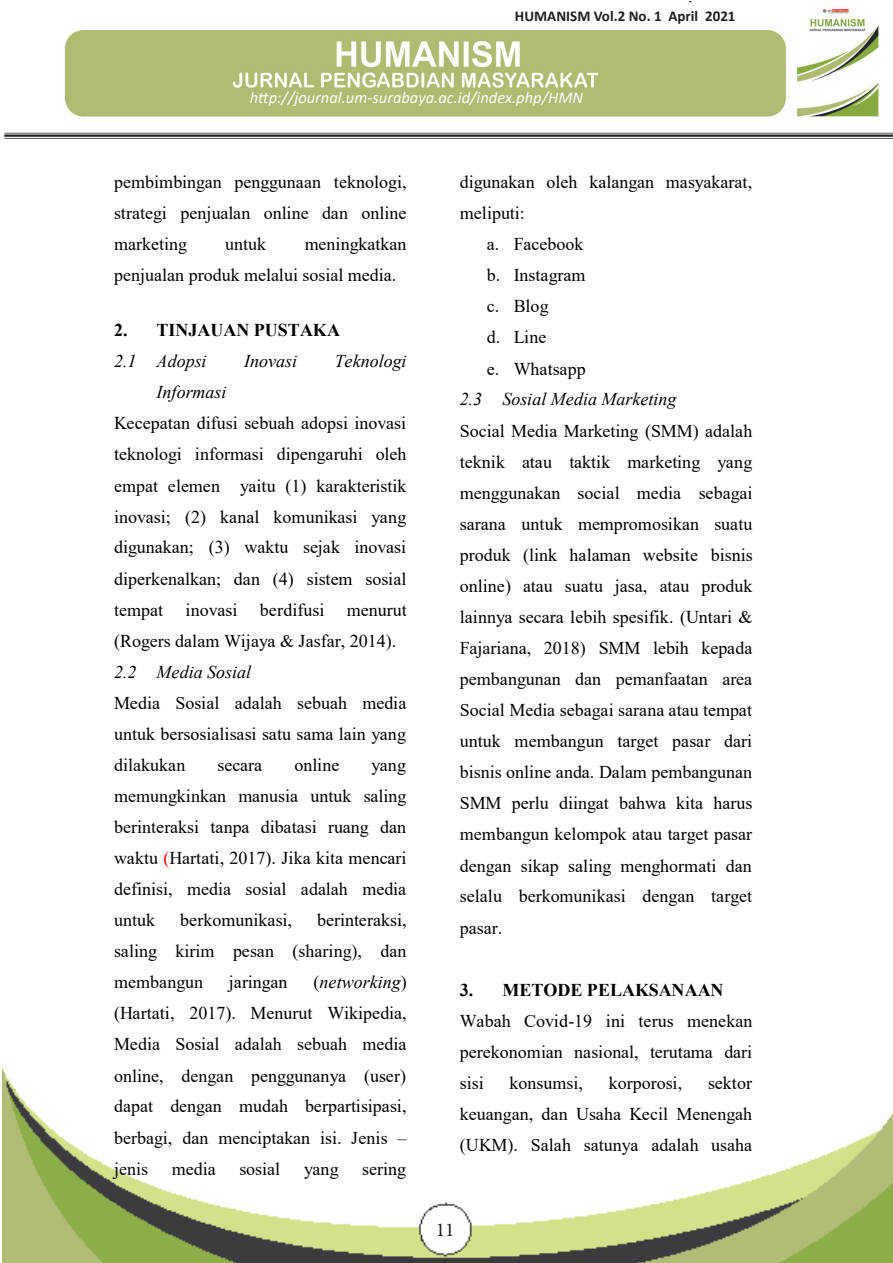
<style>
.page{position:relative;width:893px;height:1263px;background:#fff}
.page>*{position:absolute;margin:0;border:0;box-sizing:border-box;transform-origin:0 0}
.t1{font:19.5px "Minion Pro";color:#231f20}
.t2{font:18px/31px "Times New Roman";color:#000;text-align:justify}
.t3{font:italic 18px "Times New Roman";color:#000}
.t4{font:700 18px/30.9px "Times New Roman";letter-spacing:-.005em;color:#000}
.t5{font:italic 16.5px "Calibri";color:#fff}
.t6{font:700 15px "Calibri";color:#231f20}
.s1{font-weight:400;font-style:italic}
.s2{font-style:italic}
.s3{color:#f00}
.s4{font-weight:700}
</style>
<div class="page">
<img style="left:3px;top:1069px;width:890px;height:194px">
<img style="left:4px;top:9px;width:889px;height:129px">
<div style="left:512px;top:2px;width:268px;height:28px;background:#fff"></div>
<p class="t6" style="left:515px;top:6px;width:222px">HUMANISM Vol.2 No. 1 April 2021</p>
<p class="t5" style="left:250px;top:86px;width:335px">http://journal.um-surabaya.ac.id/index.php/HMN</p>
<p class="t2" style="left:114px;top:166px;width:294px">pembimbingan penggunaan teknologi, strategi penjualan online dan online marketing</p>
<p class="t2" style="left:114px;top:228px;width:294px;text-indent:191px">meningkatkan penjualan produk melalui sosial media.</p>
<p class="t4" style="left:114px;top:314px;width:227px">2. TINJAUAN PUSTAKA<br><span class="s1">2.1 Adopsi</span></p>
<p class="t2" style="left:225px;top:228px;width:43px">untuk</p>
<p class="t3" style="left:244px;top:349px;width:54px">Inovasi</p>
<p class="t3" style="left:335px;top:349px;width:73px">Teknologi</p>
<p class="t2" style="left:114px;top:376px;width:294px;text-align:left;text-indent:43px"><span class="s2">Informasi<br></span>Kecepatan difusi sebuah adopsi inovasi teknologi informasi dipengaruhi oleh empat elemen yaitu (1) karakteristik inovasi; (2) kanal komunikasi yang digunakan; (3) waktu sejak inovasi diperkenalkan; dan (4) sistem sosial tempat</p>
<p class="t2" style="left:186px;top:593px;width:53px">inovasi</p>
<p class="t2" style="left:260px;top:593px;width:66px">berdifusi</p>
<p class="t2" style="left:114px;top:593px;width:294px;text-align:left;text-indent:233px">menurut (Rogers dalam Wijaya &amp; Jasfar, 2014).<br><span class="s2">2.2 Media Sosial<br></span>Media Sosial adalah sebuah media untuk bersosialisasi satu sama lain yang dilakukan</p>
<p class="t2" style="left:217px;top:749px;width:46px">secara</p>
<p class="t2" style="left:294px;top:749px;width:46px">online</p>
<p class="t2" style="left:114px;top:749px;width:294px;text-indent:257px">yang memungkinkan manusia untuk saling berinteraksi tanpa dibatasi ruang dan waktu <span class="s3">(</span>Hartati, 2017). Jika kita mencari definisi, media sosial adalah media untuk</p>
<p class="t2" style="left:114px;top:904px;width:294px;text-indent:203px">berinteraksi, saling kirim pesan (sharing), dan membangun</p>
<p class="t2" style="left:180px;top:904px;width:113px">berkomunikasi,</p>
<p class="t2" style="left:229px;top:966px;width:60px">jaringan</p>
<p class="t2" style="left:114px;top:966px;width:294px;text-indent:199px">(<span class="s2">networking</span>) (Hartati, 2017). Menurut Wikipedia, Media Sosial adalah sebuah media online, dengan penggunanya (user) dapat dengan mudah berpartisipasi, berbagi, dan menciptakan isi. Jenis – jenis</p>
<p class="t2" style="left:172px;top:1152px;width:45px">media</p>
<p class="t2" style="left:239px;top:1152px;width:42px">sosial</p>
<p class="t2" style="left:304px;top:1152px;width:36px">yang</p>
<p class="t2" style="left:362px;top:1152px;width:46px">sering</p>
<p class="t2" style="left:460px;top:166px;width:294px">digunakan oleh kalangan masyakarat,</p>
<p class="t2" style="left:460px;top:197px;width:67px">meliputi:</p>
<p class="t2" style="left:487px;top:228px;width:98px">a. Facebook</p>
<p class="t2" style="left:487px;top:259px;width:100px">b. Instagram</p>
<p class="t2" style="left:487px;top:290px;width:64px">c. Blog</p>
<p class="t2" style="left:487px;top:321px;width:61px">d. Line</p>
<p class="t2" style="left:487px;top:352px;width:100px">e. Whatsapp</p>
<p class="t3" style="left:460px;top:387px;width:218px">2.3 Sosial Media Marketing</p>
<p class="t2" style="left:460px;top:414px;width:294px">Social Media Marketing (SMM) adalah</p>
<p class="t2" style="left:460px;top:445px;width:294px">teknik atau taktik marketing yang</p>
<p class="t2" style="left:460px;top:477px;width:294px">menggunakan social media sebagai</p>
<p class="t2" style="left:460px;top:507px;width:294px">sarana untuk mempromosikan suatu</p>
<p class="t2" style="left:460px;top:539px;width:294px">produk (link halaman website bisnis</p>
<p class="t2" style="left:460px;top:570px;width:294px">online) atau suatu jasa, atau produk</p>
<p class="t2" style="left:460px;top:601px;width:294px">lainnya secara lebih spesifik. (Untari &amp;</p>
<p class="t2" style="left:460px;top:632px;width:294px">Fajariana, 2018) SMM lebih kepada</p>
<p class="t2" style="left:460px;top:663px;width:294px">pembangunan dan pemanfaatan area</p>
<p class="t2" style="left:460px;top:694px;width:294px">Social Media sebagai sarana atau tempat</p>
<p class="t2" style="left:460px;top:725px;width:294px">untuk membangun target pasar dari</p>
<p class="t2" style="left:460px;top:756px;width:294px">bisnis online anda. Dalam pembangunan</p>
<p class="t2" style="left:460px;top:787px;width:294px">SMM perlu diingat bahwa kita harus</p>
<p class="t2" style="left:460px;top:818px;width:294px">membangun kelompok atau target pasar</p>
<p class="t2" style="left:460px;top:849px;width:294px">dengan sikap saling menghormati dan</p>
<p class="t2" style="left:460px;top:880px;width:294px">selalu berkomunikasi dengan target</p>
<p class="t2" style="left:460px;top:911px;width:44px">pasar.</p>
<p class="t2" style="left:460px;top:974px;width:294px;text-align:left"><span class="s4">3. METODE PELAKSANAAN<br></span>Wabah Covid-19 ini terus menekan perekonomian nasional, terutama dari sisi</p>
<p class="t2" style="left:460px;top:1067px;width:294px;text-indent:248px">sektor keuangan, dan Usaha Kecil Menengah (UKM). Salah satunya adalah usaha</p>
<p class="t2" style="left:509px;top:1067px;width:75px">konsumsi,</p>
<p class="t2" style="left:609px;top:1067px;width:75px">korporosi,</p>
<p class="t1" style="left:436px;top:1216px;width:20px">11</p>
</div>
